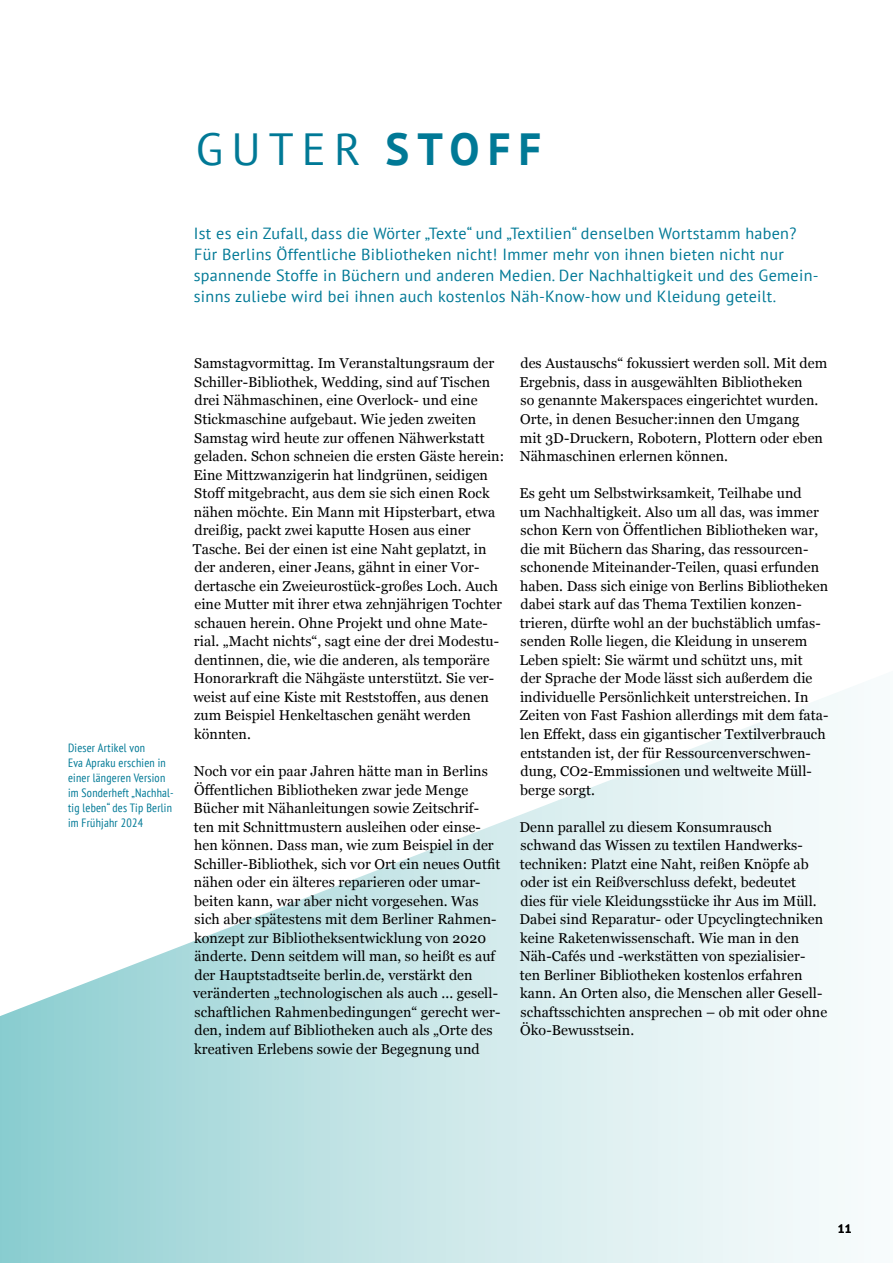
<style>
.page{position:relative;width:893px;height:1263px;background:#fff}
.page>*{position:absolute;margin:0;border:0;box-sizing:border-box;transform-origin:0 0}
.Headline_H1{font:45px "PT Sans";letter-spacing:.18em;color:#007996}
.Vorspann_mit_Abstand{font:16.2px/21px "PT Sans";letter-spacing:.02em;color:#007996}
.Fliesstext_2paltig{font:14.25px/18.6px "Georgia";letter-spacing:.005em;color:#000}
.t1{font:condensed 12px/15px "PT Sans";letter-spacing:.02em;color:#007996}
.t2{font:700 12px "PT Sans";color:#000}
.s1{font-weight:700}
</style>
<div class="page">
<svg style="left:0;top:688px;width:851px;height:575px"></svg>
<h1 class="Headline_H1" style="left:196px;top:120px;width:347px">GUTER <span class="s1">STOFF</span></h1>
<p class="Vorspann_mit_Abstand" style="left:194px;top:222px;width:626px">Ist es ein Zufall, dass die Wörter „Texte“ und „Textilien“ denselben Wortstamm haben?<br>Für Berlins Öffentliche Bibliotheken nicht! Immer mehr von ihnen bieten nicht nur spannende Stoffe in Büchern und anderen Medien. Der Nachhaltigkeit und des Gemein&shy;sinns zuliebe wird bei ihnen auch kostenlos Näh-Know-how und Kleidung geteilt.</p>
<p class="t1" style="left:68px;top:740px;width:107px">Dieser Artikel von<br>Eva Apraku erschien in einer längeren Version im Sonderheft „Nachhal&shy;tig leben“ des Tip Berlin im Frühjahr 2024</p>
<p class="Fliesstext_2paltig" style="left:193px;top:354px;width:313px">Samstagvormittag. Im Veranstaltungsraum der Schiller-Bibliothek, Wedding, sind auf Tischen drei Nähmaschinen, eine Overlock- und eine Stickmaschine aufgebaut. Wie jeden zweiten Samstag wird heute zur offenen Nähwerkstatt geladen. Schon schneien die ersten Gäste herein:<br>Eine Mittzwanzigerin hat lindgrünen, seidigen Stoff mitgebracht, aus dem sie sich einen Rock nähen möchte. Ein Mann mit Hipsterbart, etwa dreißig, packt zwei kaputte Hosen aus einer Tasche. Bei der einen ist eine Naht geplatzt, in der anderen, einer Jeans, gähnt in einer Vor&shy;dertasche ein Zweieurostück-großes Loch. Auch eine Mutter mit ihrer etwa zehnjährigen Tochter schauen herein. Ohne Projekt und ohne Mate&shy;rial. „Macht nichts“, sagt eine der drei Modestu&shy;dentinnen, die, wie die anderen, als temporäre Honorarkraft die Nähgäste unterstützt. Sie ver&shy;weist auf eine Kiste mit Reststoffen, aus denen zum Beispiel Henkeltaschen genäht werden könnten.</p>
<p class="Fliesstext_2paltig" style="left:193px;top:761px;width:309px">Noch vor ein paar Jahren hätte man in Berlins Öffentlichen Bibliotheken zwar jede Menge Bücher mit Nähanleitungen sowie Zeitschrif&shy;ten mit Schnittmustern ausleihen oder einse&shy;hen können. Dass man, wie zum Beispiel in der Schiller-Bibliothek, sich vor Ort ein neues Outfit nähen oder ein älteres reparieren oder umar&shy;beiten kann, war aber nicht vorgesehen. Was sich aber spätestens mit dem Berliner Rahmen&shy;konzept zur Bibliotheksentwicklung von 2020 änderte. Denn seitdem will man, so heißt es auf der Hauptstadtseite berlin.de, verstärkt den veränderten „technologischen als auch ... gesell&shy;schaftlichen Rahmenbedingungen“ gerecht wer&shy;den, indem auf Bibliotheken auch als „Orte des kreativen Erlebens sowie der Begegnung und</p>
<p class="Fliesstext_2paltig" style="left:519px;top:354px;width:309px">des Austauschs“ fokussiert werden soll. Mit dem Ergebnis, dass in ausgewählten Bibliotheken<br>so genannte Makerspaces eingerichtet wurden.<br>Orte, in denen Besucher:innen den Umgang<br>mit 3D-Druckern, Robotern, Plottern oder eben Nähmaschinen erlernen können.</p>
<p class="Fliesstext_2paltig" style="left:519px;top:483px;width:310px">Es geht um Selbstwirksamkeit, Teilhabe und<br>um Nachhaltigkeit. Also um all das, was immer schon Kern von Öffentlichen Bibliotheken war, die mit Büchern das Sharing, das ressourcen&shy;schonende Miteinander-Teilen, quasi erfunden haben. Dass sich einige von Berlins Bibliotheken dabei stark auf das Thema Textilien konzen&shy;trieren, dürfte wohl an der buchstäblich umfas&shy;senden Rolle liegen, die Kleidung in unserem Leben spielt: Sie wärmt und schützt uns, mit<br>der Sprache der Mode lässt sich außerdem die individuelle Persönlichkeit unterstreichen. In Zeiten von Fast Fashion allerdings mit dem fata&shy;len Effekt, dass ein gigantischer Textilverbrauch entstanden ist, der für Ressourcenverschwen&shy;dung, CO2-Emmissionen und weltweite Müll&shy;berge sorgt.</p>
<p class="Fliesstext_2paltig" style="left:520px;top:817px;width:309px">Denn parallel zu diesem Konsumrausch schwand das Wissen zu textilen Handwerks&shy;techniken: Platzt eine Naht, reißen Knöpfe ab oder ist ein Reißverschluss defekt, bedeutet<br>dies für viele Kleidungsstücke ihr Aus im Müll.<br>Dabei sind Reparatur- oder Upcyclingtechniken keine Raketenwissenschaft. Wie man in den Näh-Cafés und -werkstätten von spezialisier&shy;ten Berliner Bibliotheken kostenlos erfahren kann. An Orten also, die Menschen aller Gesell&shy;schaftsschichten ansprechen – ob mit oder ohne Öko-Bewusstsein.</p>
<p class="t2" style="left:838px;top:1220px;width:15px">11</p>
</div>
